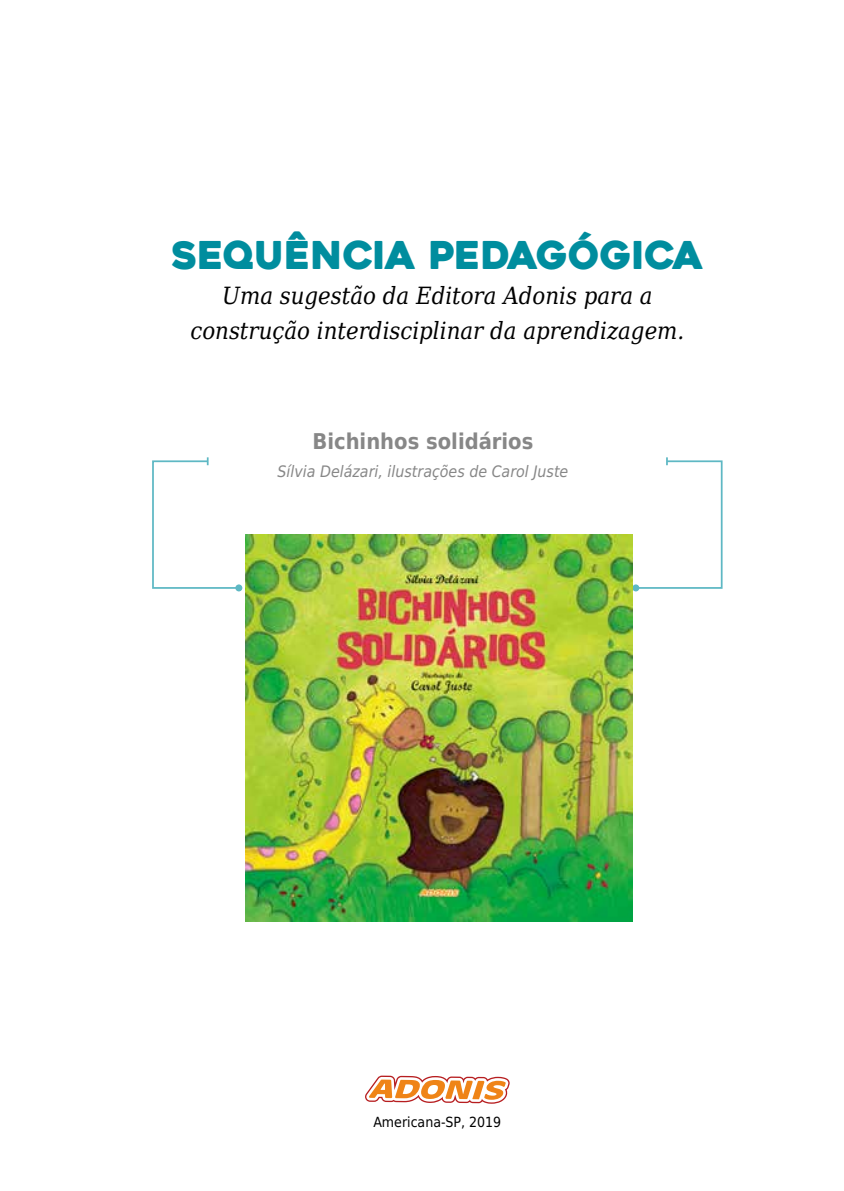
<style>
.page{position:relative;width:844px;height:1191px;background:#fff}
.page>*{position:absolute;margin:0;border:0;box-sizing:border-box;transform-origin:0 0}
.t1{font:38.15px "Heavitas";color:#008d9e}
.t2{font:italic 23.8px/35.5px "DejaVu Serif Condensed";color:#000;text-align:center}
.t3{font:700 21.7px "DejaVu Sans Condensed";color:#878787}
.t4{font:italic 15.75px "DejaVu Sans Condensed";color:#878787}
.t5{font:14px "DejaVu Sans Condensed";color:#000}
</style>
<div class="page">
<svg style="left:365px;top:1075px;width:144px;height:28px"></svg>
<svg style="left:152px;top:457px;width:83px;height:132px"></svg>
<div style="left:235px;top:584px;width:7px;height:7px;background:#5eb8c4;border-radius:50%"></div>
<svg style="left:637px;top:457px;width:86px;height:132px"></svg>
<div style="left:632px;top:584px;width:7px;height:7px;background:#5eb8c4;border-radius:50%"></div>
<img style="left:245px;top:534px;width:387px;height:387px">
<h1 class="t1" style="left:171px;top:232px;width:533px">SEQUÊNCIA PEDAGÓGICA</h1>
<p class="t2" style="left:190px;top:277px;width:495px">Uma sugestão da Editora Adonis para a construção interdisciplinar da aprendizagem.</p>
<p class="t3" style="left:312px;top:423px;width:222px">Bichinhos solidários</p>
<p class="t4" style="left:277px;top:460px;width:292px">Sílvia Delázari, ilustrações de Carol Juste</p>
<p class="t5" style="left:373px;top:1110px;width:129px">Americana-SP, 2019</p>
</div>
